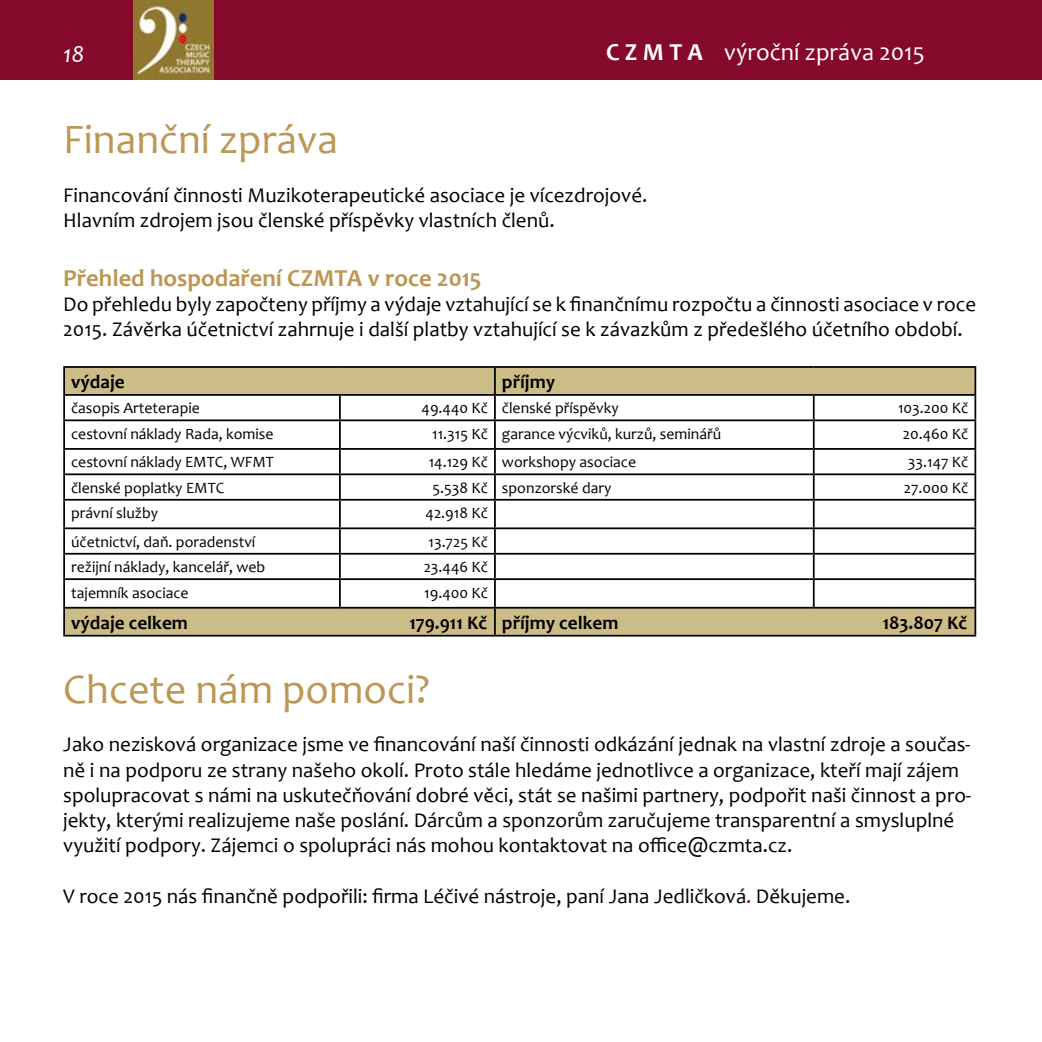
<style>
.page{position:relative;width:1042px;height:1042px;background:#fff}
.page>*{position:absolute;margin:0;border:0;box-sizing:border-box;transform-origin:0 0}
.t1{font:42px "Candara";color:#bc9755}
.t2{font:700 24.5px "Candara";color:#bc9755}
.t3{font:24.5px "Candara";color:#fff}
.t4{font:italic 24.5px "Candara";color:#fff}
.t5{font:21px/25.2px "Candara";color:#000}
.t6{font:700 19.25px "Candara";color:#000}
.t7{font:15.75px "Candara";color:#000}
.s1{font-weight:700}
.s2{color:#84092b}
</style>
<div class="page">
<div style="left:0;top:0;width:1042px;height:79px;background:#84092b"></div>
<img style="left:134px;top:0;width:79px;height:79px">
<svg style="left:65px;top:368px;width:909px;height:267px"></svg>
<hr style="left:63px;top:366px;width:277px;height:2px;background:#000">
<hr style="left:63px;top:368px;width:2px;height:26px;background:#000">
<hr style="left:340px;top:366px;width:155px;height:2px;background:#000">
<hr style="left:495px;top:366px;width:319px;height:2px;background:#000">
<hr style="left:494px;top:368px;width:2px;height:26px;background:#000">
<hr style="left:814px;top:366px;width:162px;height:2px;background:#000">
<hr style="left:974px;top:368px;width:2px;height:26px;background:#000">
<hr style="left:63px;top:394px;width:277px;height:2px;background:#000">
<hr style="left:63px;top:396px;width:2px;height:23px;background:#000">
<hr style="left:340px;top:394px;width:155px;height:2px;background:#000">
<hr style="left:339px;top:396px;width:2px;height:23px;background:#000">
<hr style="left:495px;top:394px;width:319px;height:2px;background:#000">
<hr style="left:494px;top:396px;width:2px;height:23px;background:#000">
<hr style="left:814px;top:394px;width:162px;height:2px;background:#000">
<hr style="left:974px;top:396px;width:2px;height:23px;background:#000">
<hr style="left:63px;top:419px;width:277px;height:2px;background:#000">
<hr style="left:63px;top:421px;width:2px;height:27px;background:#000">
<hr style="left:340px;top:419px;width:155px;height:2px;background:#000">
<hr style="left:339px;top:421px;width:2px;height:27px;background:#000">
<hr style="left:495px;top:419px;width:319px;height:2px;background:#000">
<hr style="left:494px;top:421px;width:2px;height:27px;background:#000">
<hr style="left:814px;top:419px;width:162px;height:2px;background:#000">
<hr style="left:974px;top:421px;width:2px;height:27px;background:#000">
<hr style="left:63px;top:448px;width:277px;height:2px;background:#000">
<hr style="left:63px;top:450px;width:2px;height:23px;background:#000">
<hr style="left:340px;top:448px;width:155px;height:2px;background:#000">
<hr style="left:339px;top:450px;width:2px;height:23px;background:#000">
<hr style="left:495px;top:448px;width:319px;height:2px;background:#000">
<hr style="left:494px;top:450px;width:2px;height:23px;background:#000">
<hr style="left:814px;top:448px;width:162px;height:2px;background:#000">
<hr style="left:974px;top:450px;width:2px;height:23px;background:#000">
<hr style="left:63px;top:473px;width:277px;height:2px;background:#000">
<hr style="left:63px;top:475px;width:2px;height:24px;background:#000">
<hr style="left:340px;top:473px;width:155px;height:2px;background:#000">
<hr style="left:339px;top:475px;width:2px;height:24px;background:#000">
<hr style="left:495px;top:473px;width:319px;height:2px;background:#000">
<hr style="left:494px;top:475px;width:2px;height:24px;background:#000">
<hr style="left:814px;top:473px;width:162px;height:2px;background:#000">
<hr style="left:974px;top:475px;width:2px;height:24px;background:#000">
<hr style="left:63px;top:499px;width:277px;height:2px;background:#000">
<hr style="left:63px;top:501px;width:2px;height:26px;background:#000">
<hr style="left:340px;top:499px;width:155px;height:2px;background:#000">
<hr style="left:339px;top:501px;width:2px;height:26px;background:#000">
<hr style="left:495px;top:499px;width:319px;height:2px;background:#000">
<hr style="left:494px;top:501px;width:2px;height:26px;background:#000">
<hr style="left:814px;top:499px;width:162px;height:2px;background:#000">
<hr style="left:974px;top:501px;width:2px;height:26px;background:#000">
<hr style="left:63px;top:527px;width:277px;height:2px;background:#000">
<hr style="left:63px;top:529px;width:2px;height:24px;background:#000">
<hr style="left:340px;top:527px;width:155px;height:2px;background:#000">
<hr style="left:339px;top:529px;width:2px;height:24px;background:#000">
<hr style="left:495px;top:527px;width:319px;height:2px;background:#000">
<hr style="left:494px;top:529px;width:2px;height:24px;background:#000">
<hr style="left:814px;top:527px;width:162px;height:2px;background:#000">
<hr style="left:974px;top:529px;width:2px;height:24px;background:#000">
<hr style="left:63px;top:553px;width:277px;height:1px;background:#000">
<hr style="left:63px;top:554px;width:2px;height:24px;background:#000">
<hr style="left:340px;top:553px;width:155px;height:1px;background:#000">
<hr style="left:339px;top:554px;width:2px;height:24px;background:#000">
<hr style="left:495px;top:553px;width:319px;height:1px;background:#000">
<hr style="left:494px;top:554px;width:2px;height:24px;background:#000">
<hr style="left:814px;top:553px;width:162px;height:1px;background:#000">
<hr style="left:974px;top:554px;width:2px;height:24px;background:#000">
<hr style="left:63px;top:578px;width:277px;height:2px;background:#000">
<hr style="left:63px;top:580px;width:2px;height:27px;background:#000">
<hr style="left:340px;top:578px;width:155px;height:2px;background:#000">
<hr style="left:339px;top:580px;width:2px;height:27px;background:#000">
<hr style="left:495px;top:578px;width:319px;height:2px;background:#000">
<hr style="left:494px;top:580px;width:2px;height:27px;background:#000">
<hr style="left:814px;top:578px;width:162px;height:2px;background:#000">
<svg style="left:813px;top:396px;width:1px;height:211px"></svg>
<hr style="left:974px;top:580px;width:2px;height:27px;background:#000">
<hr style="left:63px;top:607px;width:277px;height:1px;background:#000">
<hr style="left:63px;top:608px;width:2px;height:27px;background:#000">
<hr style="left:340px;top:607px;width:155px;height:1px;background:#000">
<hr style="left:495px;top:607px;width:319px;height:1px;background:#000">
<hr style="left:494px;top:608px;width:2px;height:27px;background:#000">
<hr style="left:814px;top:607px;width:162px;height:1px;background:#000">
<hr style="left:974px;top:608px;width:2px;height:27px;background:#000">
<hr style="left:63px;top:635px;width:277px;height:1px;background:#000">
<hr style="left:340px;top:635px;width:155px;height:1px;background:#000">
<hr style="left:495px;top:635px;width:319px;height:1px;background:#000">
<hr style="left:814px;top:635px;width:162px;height:1px;background:#000">
<p class="t4" style="left:63px;top:39px;width:23px">18</p>
<p class="t3" style="left:606px;top:37px;width:320px"><span class="s1">C Z M T A</span> výroční zpráva 2015</p>
<h1 class="t1" style="left:63px;top:113px;width:276px">Finanční zpráva</h1>
<p class="t5" style="left:63px;top:182px;width:586px">Financování činnosti Muzikoterapeutické asociace je vícezdrojové.<br>Hlavním zdrojem jsou členské příspěvky vlastních členů.</p>
<p class="t2" style="left:63px;top:262px;width:420px">Přehled hospodaření CZMTA v roce 2015</p>
<p class="t5" style="left:63px;top:291px;width:914px">Do přehledu byly započteny příjmy a výdaje vztahující se k finančnímu rozpočtu a činnosti asociace v roce<br>2015. Závěrka účetnictví zahrnuje i další platby vztahující se k závazkům z předešlého účetního období.</p>
<p class="t6" style="left:71px;top:370px;width:55px">výdaje</p>
<p class="t6" style="left:502px;top:370px;width:55px">příjmy</p>
<p class="t7" style="left:71px;top:398px;width:130px">časopis Arteterapie</p>
<p class="t7" style="left:421px;top:398px;width:199px">49.440 Kč členské příspěvky</p>
<p class="t7" style="left:898px;top:398px;width:72px">103.200 Kč</p>
<p class="t7" style="left:71px;top:424px;width:204px">cestovní náklady Rada, komise</p>
<p class="t7" style="left:432px;top:424px;width:290px">11.315 Kč garance výcviků, kurzů, seminářů</p>
<p class="t7" style="left:903px;top:424px;width:67px">20.460 Kč</p>
<p class="t7" style="left:71px;top:452px;width:204px">cestovní náklady EMTC, WFMT</p>
<p class="t7" style="left:429px;top:452px;width:209px">14.129 Kč workshopy asociace</p>
<p class="t7" style="left:908px;top:452px;width:62px">33.147 Kč</p>
<p class="t7" style="left:71px;top:478px;width:155px">členské poplatky EMTC</p>
<p class="t7" style="left:432px;top:478px;width:180px">5.538 Kč sponzorské dary</p>
<p class="t7" style="left:904px;top:478px;width:66px">27.000 Kč</p>
<p class="t7" style="left:71px;top:503px;width:88px">právní služby</p>
<p class="t7" style="left:426px;top:503px;width:64px">42.918 Kč</p>
<p class="t7" style="left:71px;top:532px;width:186px">účetnictví, daň. poradenství</p>
<p class="t7" style="left:428px;top:532px;width:61px">13.725 Kč</p>
<p class="t7" style="left:71px;top:557px;width:196px">režijní náklady, kancelář, web</p>
<p class="t7" style="left:424px;top:557px;width:66px">23.446 Kč</p>
<p class="t7" style="left:71px;top:582px;width:119px">tajemník asociace</p>
<p class="t7" style="left:424px;top:582px;width:65px">19.400 Kč</p>
<p class="t6" style="left:71px;top:610px;width:118px">výdaje celkem</p>
<p class="t6" style="left:409px;top:610px;width:210px">179.911 Kč příjmy celkem</p>
<p class="t6" style="left:883px;top:610px;width:86px">183.807 Kč</p>
<h1 class="t1" style="left:63px;top:663px;width:368px">Chcete nám pomoci?</h1>
<p class="t5" style="left:63px;top:732px;width:909px">Jako nezisková organizace jsme ve financování naší činnosti odkázání jednak na vlastní zdroje a součas&shy;ně i na podporu ze strany našeho okolí. Proto stále hledáme jednotlivce a organizace, kteří mají zájem spolupracovat s námi na uskutečňování dobré věci, stát se našimi partnery, podpořit naši činnost a pro&shy;jekty, kterými realizujeme naše poslání. Dárcům a sponzorům zaručujeme transparentní a smysluplné využití podpory. Zájemci o spolupráci nás mohou kontaktovat na office@czmta.cz.</p>
<p class="t5" style="left:63px;top:883px;width:788px">V roce 2015 nás finančně podpořili: firma Léčivé nástroje, paní Jana Jedličková<span class="s2">.</span> Děkujeme.</p>
</div>
